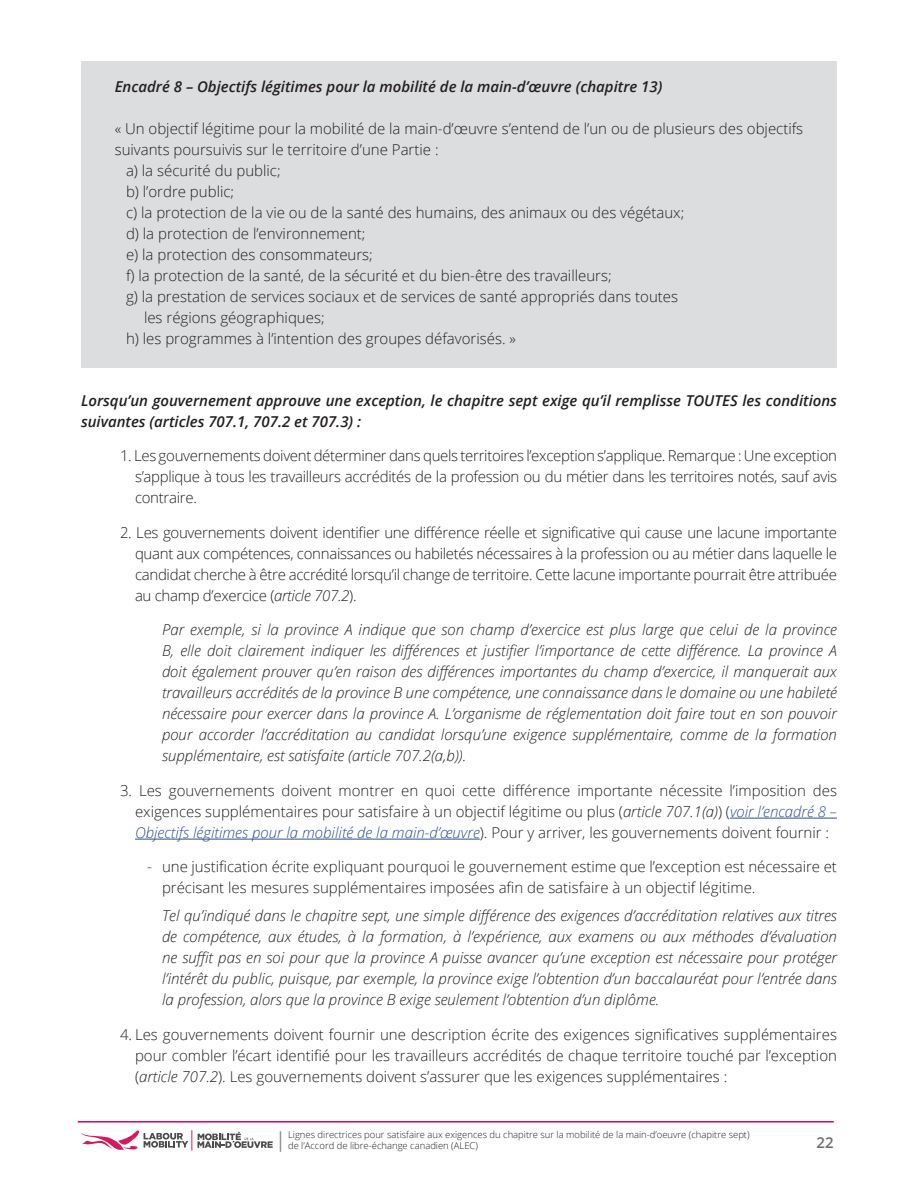
<style>
.page{position:relative;width:918px;height:1188px;background:#fff}
.page>*{position:absolute;margin:0;border:0;box-sizing:border-box;transform-origin:0 0}
.boulet{font:300 15px/21px "Open Sans";letter-spacing:-.01em;color:#231f20;text-align:justify}
.boulet-2{font:italic 300 15px/21px "Open Sans";color:#231f20;text-align:justify}
.tiret{font:italic 300 15px/21px "Open Sans";color:#231f20;text-align:justify}
.Box{font:300 15px/21px "Open Sans";color:#231f20}
.tiret-2{font:300 15px/21px "Open Sans";color:#231f20}
.texte_boite_regulier{font:300 15px/21px "Open Sans";color:#231f20}
.sous_titre_gras_noir{font:italic 600 15px/21px "Open Sans";color:#231f20}
.Box-2{font:italic 600 15px "Open Sans";color:#231f20}
.t1{font:600 15px "Open Sans";color:#6c6d70}
.t2{font:300 9.45px/11.4px "Open Sans";color:#231f20}
.s1{font-style:italic}
.s2{font-style:italic;color:#324c92}
</style>
<div class="page">
<hr style="left:78px;top:1121px;width:756px;height:2px;background:#d80056">
<svg style="left:80px;top:1130px;width:193px;height:20px"></svg>
<svg style="left:280px;top:1131px;width:1px;height:21px"></svg>
<div style="left:81px;top:61px;width:756px;height:55px;background:#dcdddf"></div>
<div style="left:81px;top:102px;width:756px;height:77px;background:#dcdddf"></div>
<div style="left:81px;top:165px;width:756px;height:56px;background:#dcdddf"></div>
<div style="left:81px;top:207px;width:756px;height:56px;background:#dcdddf"></div>
<div style="left:81px;top:249px;width:756px;height:56px;background:#dcdddf"></div>
<div style="left:81px;top:270px;width:756px;height:77px;background:#dcdddf"></div>
<div style="left:81px;top:312px;width:756px;height:56px;background:#dcdddf"></div>
<hr style="left:730px;top:818px;width:107px;height:1px;background:#324c92">
<hr style="left:135px;top:839px;width:345px;height:1px;background:#324c92">
<p class="Box-2" style="left:115px;top:77px;width:549px">Encadré 8 – Objectifs légitimes pour la mobilité de la main-d’œuvre (chapitre 13)</p>
<p class="texte_boite_regulier" style="left:115px;top:117px;width:690px">« Un objectif légitime pour la mobilité de la main-d’œuvre s’entend de l’un ou de plusieurs des objectifs suivants poursuivis sur le territoire d’une Partie :</p>
<p class="Box" style="left:126px;top:159px;width:156px">a) la sécurité du public;</p>
<p class="Box" style="left:126px;top:180px;width:110px">b) l’ordre public;</p>
<p class="Box" style="left:126px;top:201px;width:560px">c) la protection de la vie ou de la santé des humains, des animaux ou des végétaux;</p>
<p class="Box" style="left:126px;top:222px;width:241px">d) la protection de l’environnement;</p>
<p class="Box" style="left:126px;top:243px;width:248px">e) la protection des consommateurs;</p>
<p class="Box" style="left:126px;top:264px;width:487px">f) la protection de la santé, de la sécurité et du bien-être des travailleurs;</p>
<p class="Box" style="left:144px;top:285px;width:536px;text-indent:-18px">g) la prestation de services sociaux et de services de santé appropriés dans toutes les régions géographiques;</p>
<p class="Box" style="left:126px;top:327px;width:391px">h) les programmes à l’intention des groupes défavorisés. »</p>
<p class="sous_titre_gras_noir" style="left:81px;top:390px;width:758px">Lorsqu’un gouvernement approuve une exception, le chapitre sept exige qu’il remplisse TOUTES les conditions suivantes (articles 707.1, 707.2 et 707.3) :</p>
<p class="boulet" style="left:135px;top:445px;width:704px;text-indent:-15px">1. Les gouvernements doivent déterminer dans quels territoires l’exception s’applique. Remarque : Une exception s’applique à tous les travailleurs accrédités de la profession ou du métier dans les territoires notés, sauf avis contraire.</p>
<p class="boulet" style="left:135px;top:522px;width:704px;text-indent:-15px">2. Les gouvernements doivent identifier une différence réelle et significative qui cause une lacune importante quant aux compétences, connaissances ou habiletés nécessaires à la profession ou au métier dans laquelle le candidat cherche à être accrédité lorsqu’il change de territoire. Cette lacune importante pourrait être attribuée au champ d’exercice (<span class="s1">article 707.2</span>).</p>
<p class="boulet-2" style="left:162px;top:619px;width:677px">Par exemple, si la province A indique que son champ d’exercice est plus large que celui de la province B, elle doit clairement indiquer les différences et justifier l’importance de cette différence. La province A doit également prouver qu’en raison des différences importantes du champ d’exercice, il manquerait aux travailleurs accrédités de la province B une compétence, une connaissance dans le domaine ou une habileté nécessaire pour exercer dans la province A. L’organisme de réglementation doit faire tout en son pouvoir pour accorder l’accréditation au candidat lorsqu’une exigence supplémentaire, comme de la formation supplémentaire, est satisfaite (article 707.2(a,b)).</p>
<p class="boulet" style="left:135px;top:780px;width:704px;text-indent:-15px">3. Les gouvernements doivent montrer en quoi cette différence importante nécessite l’imposition des exigences supplémentaires pour satisfaire à un objectif légitime ou plus (<span class="s1">article 707.1(a)</span>) (<span class="s2">voir l’encadré 8 – Objectifs légitimes pour la mobilité de la main-d’œuvre</span>). Pour y arriver, les gouvernements doivent fournir :</p>
<p class="tiret-2" style="left:162px;top:856px;width:677px;text-indent:-15px">- une justification écrite expliquant pourquoi le gouvernement estime que l’exception est nécessaire et précisant les mesures supplémentaires imposées afin de satisfaire à un objectif légitime.</p>
<p class="tiret" style="left:162px;top:905px;width:677px">Tel qu’indiqué dans le chapitre sept, une simple différence des exigences d’accréditation relatives aux titres de compétence, aux études, à la formation, à l’expérience, aux examens ou aux méthodes d’évaluation ne suffit pas en soi pour que la province A puisse avancer qu’une exception est nécessaire pour protéger l’intérêt du public, puisque, par exemple, la province exige l’obtention d’un baccalauréat pour l’entrée dans la profession, alors que la province B exige seulement l’obtention d’un diplôme.</p>
<p class="boulet" style="left:135px;top:1023px;width:704px;text-indent:-15px">4. Les gouvernements doivent fournir une description écrite des exigences significatives supplémentaires pour combler l’écart identifié pour les travailleurs accrédités de chaque territoire touché par l’exception (<span class="s1">article 707.2</span>). Les gouvernements doivent s’assurer que les exigences supplémentaires :</p>
<p class="t2" style="left:288px;top:1128px;width:463px">Lignes directrices pour satisfaire aux exigences du chapitre sur la mobilité de la main-d’oeuvre (chapitre sept) de l’Accord de libre-échange canadien (ALEC)</p>
<p class="t1" style="left:817px;top:1132px;width:19px">22</p>
</div>
